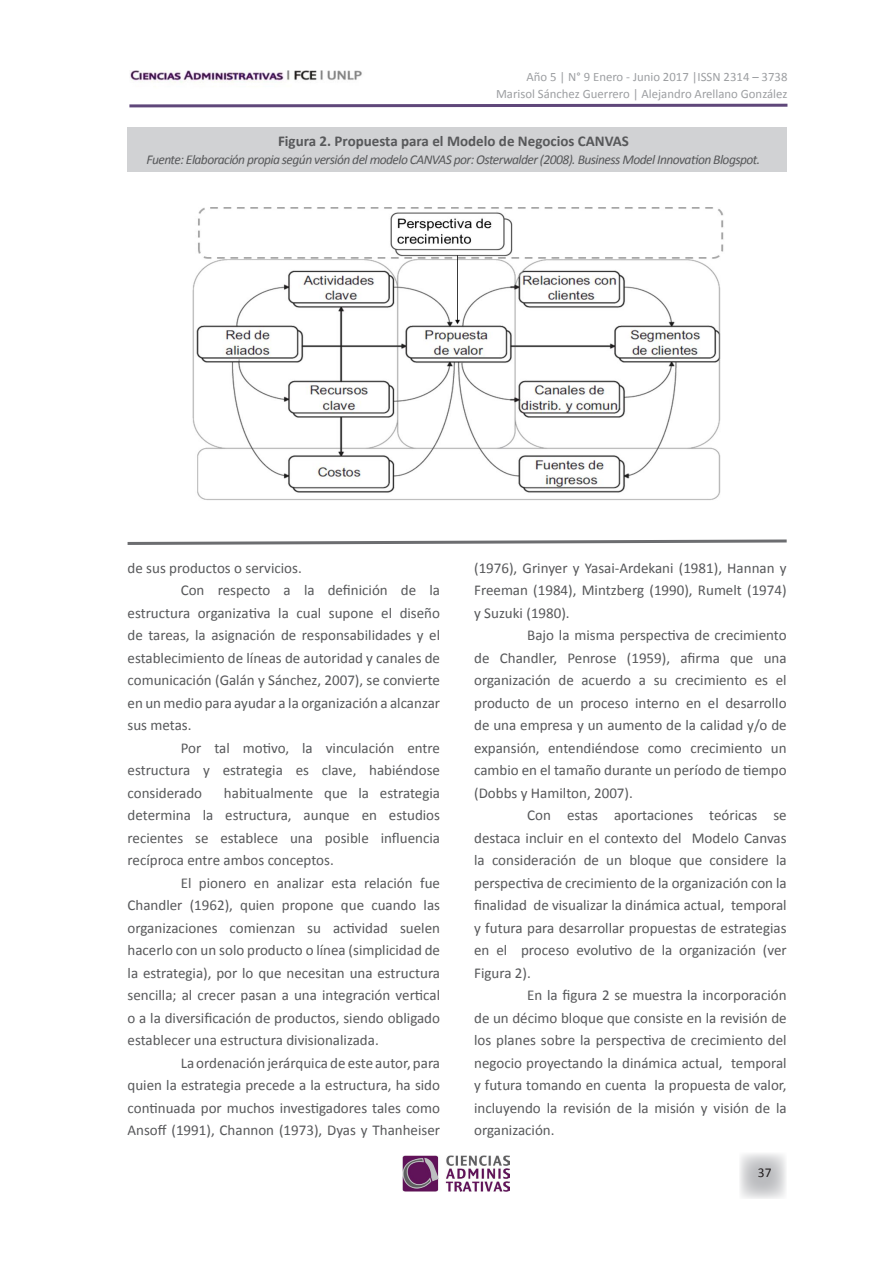
<style>
.page{position:relative;width:893px;height:1263px;background:#fff}
.page>*{position:absolute;margin:0;border:0;box-sizing:border-box;transform-origin:0 0}
.t1{font:15px/22.5px "Calibri";color:#57585a;text-align:justify}
.t2{font:700 15px "Calibri";color:#57585a}
.t3{font:italic 13.5px "Calibri";letter-spacing:-.04em;color:#57585a}
.t4{font:13.5px "Calibri";color:#231f20}
.t5{font:12.75px/16.8px "Calibri";color:#9d9fa2;text-align:right}
</style>
<div class="page">
<svg style="left:740px;top:1153px;width:46px;height:46px;background:#d7d7d9"></svg>
<img style="left:402px;top:1155px;width:107px;height:37px">
<img style="left:130px;top:70px;width:232px;height:13px">
<svg style="left:129px;top:103px;width:659px;height:5px"></svg>
<div style="left:128px;top:128px;width:659px;height:44px;background:#d1d2d4"></div>
<svg style="left:127px;top:539px;width:660px;height:6px"></svg>
<img style="left:192px;top:207px;width:532px;height:293px">
<p class="t5" style="left:496px;top:68px;width:293px">Año 5 | N° 9 Enero - Junio 2017 |ISSN 2314 – 3738<br>Marisol Sánchez Guerrero | Alejandro Arellano González</p>
<p class="t2" style="left:278px;top:131px;width:352px">Figura 2. Propuesta para el Modelo de Negocios CANVAS</p>
<p class="t3" style="left:147px;top:150px;width:615px">Fuente: Elaboración propia según versión del modelo CANVAS por: Osterwalder (2008). Business Model Innovation Blogspot.</p>
<p class="t1" style="left:128px;top:556px;width:176px">de sus productos o servicios.</p>
<p class="t1" style="left:128px;top:579px;width:314px;text-indent:53px">Con respecto a la definición de la estructura organizativa la cual supone el diseño de tareas, la asignación de responsabilidades y el establecimiento de líneas de autoridad y canales de comunicación (Galán y Sánchez, 2007), se convierte en un medio para ayudar a la organización a alcanzar sus metas.</p>
<p class="t1" style="left:128px;top:736px;width:314px;text-indent:53px">Por tal motivo, la vinculación entre estructura y estrategia es clave, habiéndose considerado</p>
<p class="t1" style="left:128px;top:781px;width:314px;text-indent:96px">habitualmente que la estrategia determina la estructura, aunque en estudios recientes se establece una posible influencia recíproca entre ambos conceptos.</p>
<p class="t1" style="left:128px;top:871px;width:314px;text-indent:53px">El pionero en analizar esta relación fue Chandler (1962), quien propone que cuando las organizaciones comienzan su actividad suelen hacerlo con un solo producto o línea (simplicidad de la estrategia), por lo que necesitan una estructura sencilla; al crecer pasan a una integración vertical o a la diversificación de productos, siendo obligado establecer una estructura divisionalizada.</p>
<p class="t1" style="left:128px;top:1051px;width:314px;text-indent:53px">La ordenación jerárquica de este autor, para quien la estrategia precede a la estructura, ha sido continuada por muchos investigadores tales como Ansoff (1991), Channon (1973), Dyas y Thanheiser</p>
<p class="t1" style="left:474px;top:556px;width:314px">(1976), Grinyer y Yasai-Ardekani (1981), Hannan y Freeman (1984), Mintzberg (1990), Rumelt (1974) y Suzuki (1980).</p>
<p class="t1" style="left:474px;top:624px;width:314px;text-indent:53px">Bajo la misma perspectiva de crecimiento de Chandler, Penrose (1959), afirma que una organización de acuerdo a su crecimiento es el producto de un proceso interno en el desarrollo de una empresa y un aumento de la calidad y/o de expansión, entendiéndose como crecimiento un cambio en el tamaño durante un período de tiempo (Dobbs y Hamilton, 2007).</p>
<p class="t1" style="left:474px;top:804px;width:314px;text-indent:53px">Con estas aportaciones teóricas se destaca incluir en el contexto del Modelo Canvas la consideración de un bloque que considere la perspectiva de crecimiento de la organización con la finalidad de visualizar la dinámica actual, temporal y futura para desarrollar propuestas de estrategias en el proceso evolutivo de la organización (ver Figura 2).</p>
<p class="t1" style="left:474px;top:984px;width:314px;text-indent:53px">En la figura 2 se muestra la incorporación de un décimo bloque que consiste en la revisión de los planes sobre la perspectiva de crecimiento del negocio proyectando la dinámica actual, temporal y futura tomando en cuenta la propuesta de valor, incluyendo la revisión de la misión y visión de la organización.</p>
<p class="t4" style="left:758px;top:1164px;width:15px">37</p>
</div>
